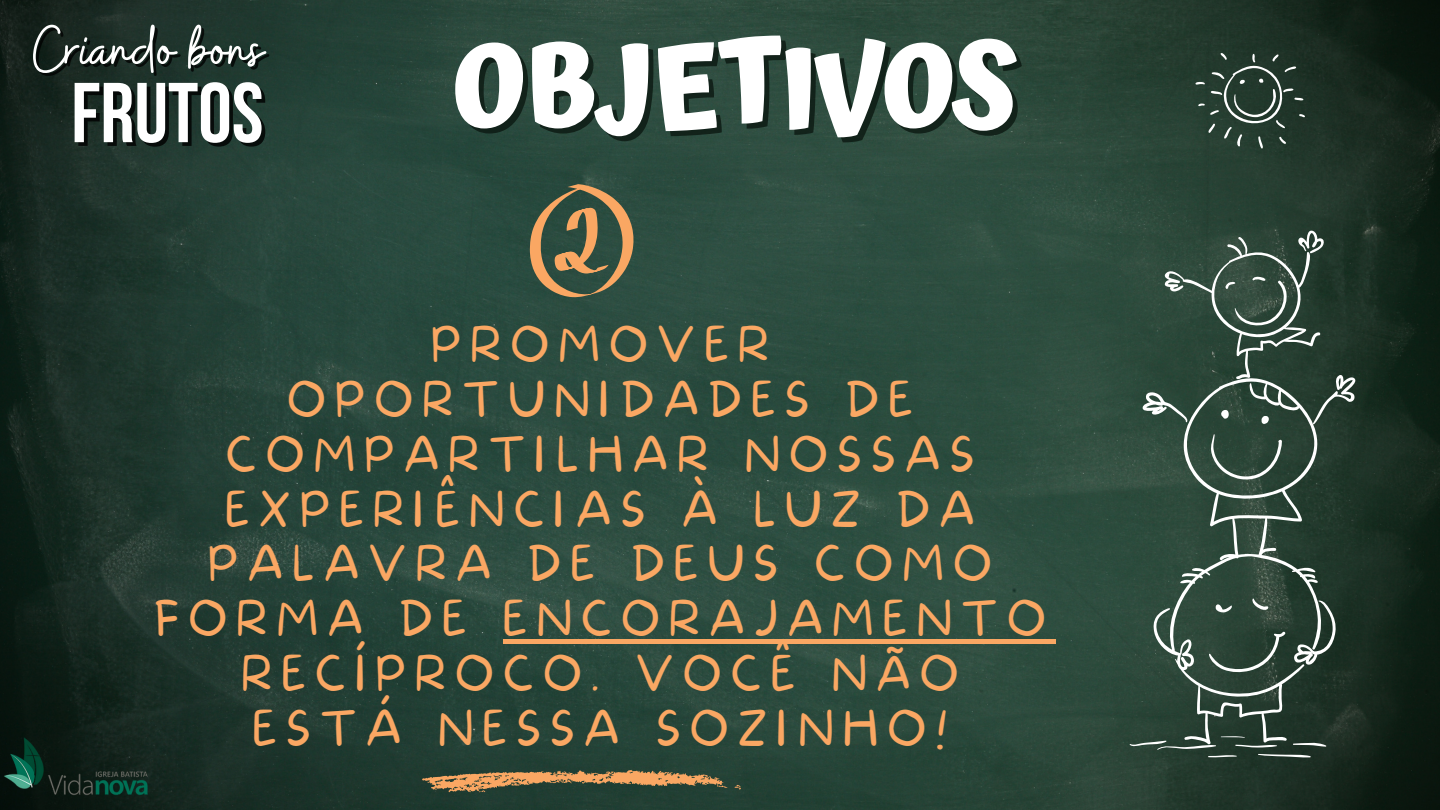
<style>
.page{position:relative;width:1440px;height:810px;background:#fff}
.page>*{position:absolute;margin:0;border:0;box-sizing:border-box;transform-origin:0 0}
.t1{font:700 114.1px "Atma";letter-spacing:-.03em;color:#fff}
.t2{font:700 84.7px "Bebas Neue";color:#fff}
.t3{font:67.2px "Buffalo";color:#fff}
.t4{font:100 45.9px/54.8px "More Sugar";letter-spacing:.2em;color:#faa763;text-align:center}
</style>
<div class="page">
<img style="left:0;top:0;width:1440px;height:810px">
<svg style="left:1153px;top:425px;width:173px;height:311px;background:#3d5347"></svg>
<svg style="left:1294px;top:600px;width:42px;height:66px"></svg>
<svg style="left:1209px;top:631px;width:77px;height:42px;background:#3c5246"></svg>
<svg style="left:1215px;top:604px;width:18px;height:9px"></svg>
<svg style="left:1250px;top:599px;width:18px;height:15px"></svg>
<svg style="left:1142px;top:229px;width:217px;height:196px;background:#3c5346"></svg>
<svg style="left:1129px;top:736px;width:198px;height:22px;background:#41544a"></svg>
<svg style="left:1195px;top:52px;width:110px;height:97px;background:#364a3f"></svg>
<img style="left:1px;top:729px;width:160px;height:81px">
<div style="left:503px;top:639px;width:552px;height:5px;background:#faa763"></div>
<svg style="left:530px;top:184px;width:104px;height:113px;background:#6b684a"></svg>
<svg style="left:734px;top:785px;width:7px;height:5px"></svg>
<svg style="left:422px;top:770px;width:305px;height:22px;background:#836d48"></svg>
<p class="t3" style="left:33px;top:6px;width:232px">Criando bons</p>
<p class="t2" style="left:71px;top:79px;width:194px">FRUTOS</p>
<p class="t1" style="left:452px;top:20px;width:565px">OBJETIVOS</p>
<p class="t4" style="left:154px;top:320px;width:893px">PROMOVER<br>OPORTUNIDADES DE<br>COMPARTILHAR NOSSAS<br>EXPERIÊNCIAS À LUZ DA<br>PALAVRA DE DEUS COMO<br>FORMA DE ENCORAJAMENTO<br>RECÍPROCO. VOCÊ NÃO<br>ESTÁ NESSA SOZINHO!</p>
</div>
